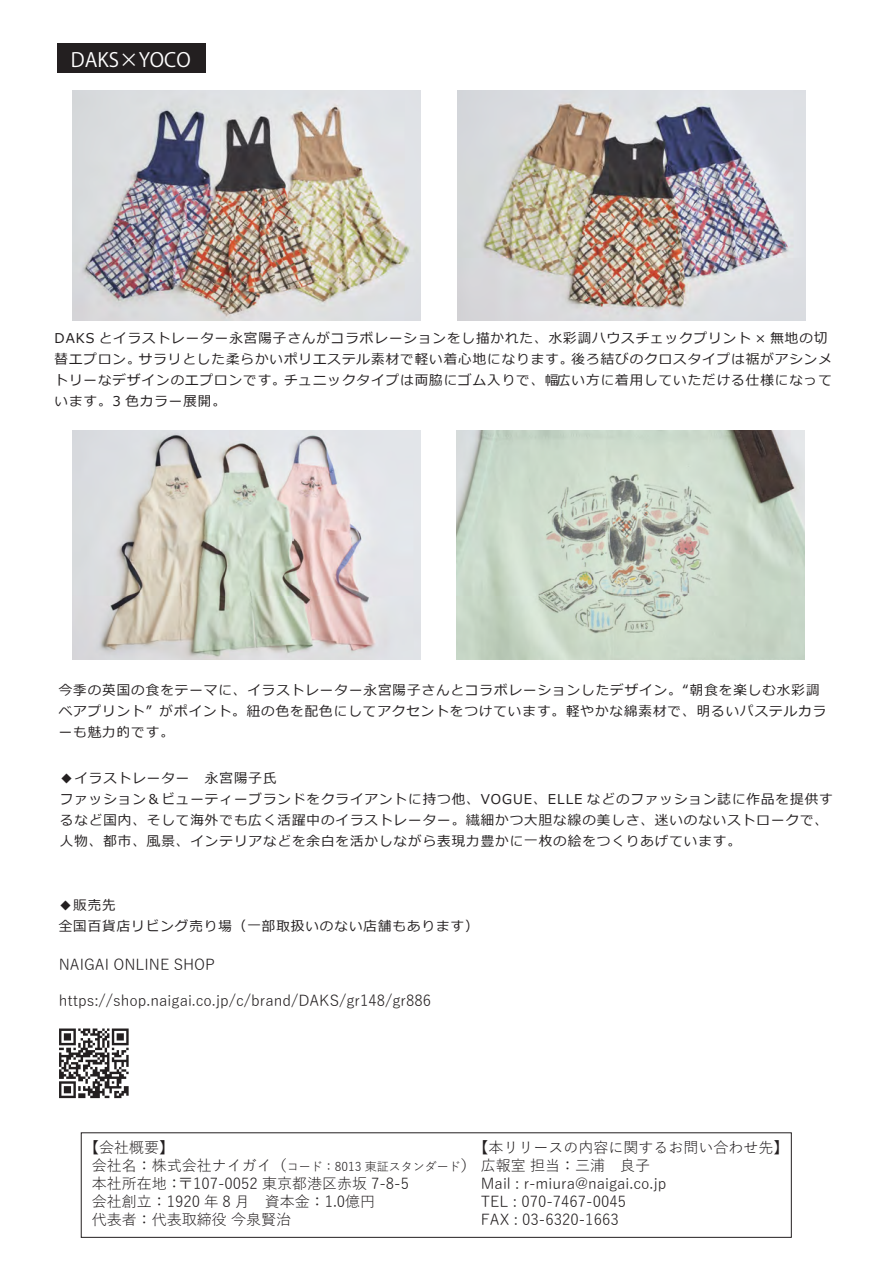
<style>
.page{position:relative;width:893px;height:1263px;background:#fff}
.page>*{position:absolute;margin:0;border:0;box-sizing:border-box;transform-origin:0 0}
.t1{font:19.5px "Koz Go Pr 6 N";color:#fff}
.t2{font:15px/18px "Yu Gothic";color:#231f20}
.t3{font:13.5px/21px "Meiryo";letter-spacing:.075em;color:#231f20}
.t4{font:12px "Yu Gothic";color:#231f20}
.s1{font-size:15px}
</style>
<div class="page">
<div style="left:81px;top:1132px;width:711px;height:106px;border:1px solid #231f20"></div>
<img style="left:72px;top:430px;width:348px;height:230px">
<img style="left:457px;top:430px;width:348px;height:230px">
<img style="left:72px;top:90px;width:348px;height:230px">
<img style="left:458px;top:90px;width:348px;height:230px">
<div style="left:57px;top:43px;width:149px;height:30px;background:#231f20"></div>
<svg style="left:59px;top:1028px;width:70px;height:70px"></svg>
<h1 class="t1" style="left:71px;top:49px;width:121px">DAKS×YOCO</h1>
<p class="t3" style="left:55px;top:329px;width:779px">DAKS とイラストレーター永宮陽子さんがコラボレーションをし描かれた、水彩調ハウスチェックプリント × 無地の切替エプロン。サラリとした柔らかいポリエステル素材で軽い着心地になります。後ろ結びのクロスタイプは裾がアシンメトリーなデザインのエプロンです。チュニックタイプは両脇にゴム入りで、幅広い方に着用していただける仕様になっています。3 色カラー展開。</p>
<p class="t3" style="left:59px;top:681px;width:769px">今季の英国の食をテーマに、イラストレーター永宮陽子さんとコラボレーションしたデザイン。“朝食を楽しむ水彩調ベアプリント” がポイント。紐の色を配色にしてアクセントをつけています。軽やかな綿素材で、明るいパステルカラーも魅力的です。</p>
<p class="t3" style="left:60px;top:769px;width:774px">◆イラストレーター　永宮陽子氏<br>ファッション＆ビューティーブランドをクライアントに持つ他、VOGUE、ELLE などのファッション誌に作品を提供するなど国内、そして海外でも広く活躍中のイラストレーター。繊細かつ大胆な線の美しさ、迷いのないストロークで、人物、都市、風景、インテリアなどを余白を活かしながら表現力豊かに一枚の絵をつくりあげています。</p>
<p class="t3" style="left:59px;top:895px;width:421px">◆販売先<br>全国百貨店リビング売り場（一部取扱いのない店舗もあります）</p>
<p class="t2" style="left:59px;top:953px;width:158px">NAIGAI ONLINE SHOP</p>
<p class="t2" style="left:59px;top:989px;width:374px">https://shop.naigai.co.jp/c/brand/DAKS/gr148/gr886</p>
<p class="t2" style="left:84px;top:1136px;width:92px">【会社概要】</p>
<p class="t4" style="left:92px;top:1155px;width:386px"><span class="s1">会社名：株式会社ナイガイ（</span>コード：8013 東証スタンダード<span class="s1">）</span></p>
<p class="t2" style="left:92px;top:1172px;width:319px">本社所在地：〒107-0052 東京都港区赤坂 7-8-5会社創立：1920 年 8 月　資本金：1.0億円<br>代表者：代表取締役 今泉賢治</p>
<p class="t2" style="left:481px;top:1136px;width:309px;text-indent:-8px">【本リリースの内容に関するお問い合わせ先】広報室 担当：三浦　良子<br>Mail : r-miura@naigai.co.jp<br>TEL : 070-7467-0045<br>FAX : 03-6320-1663</p>
</div>
